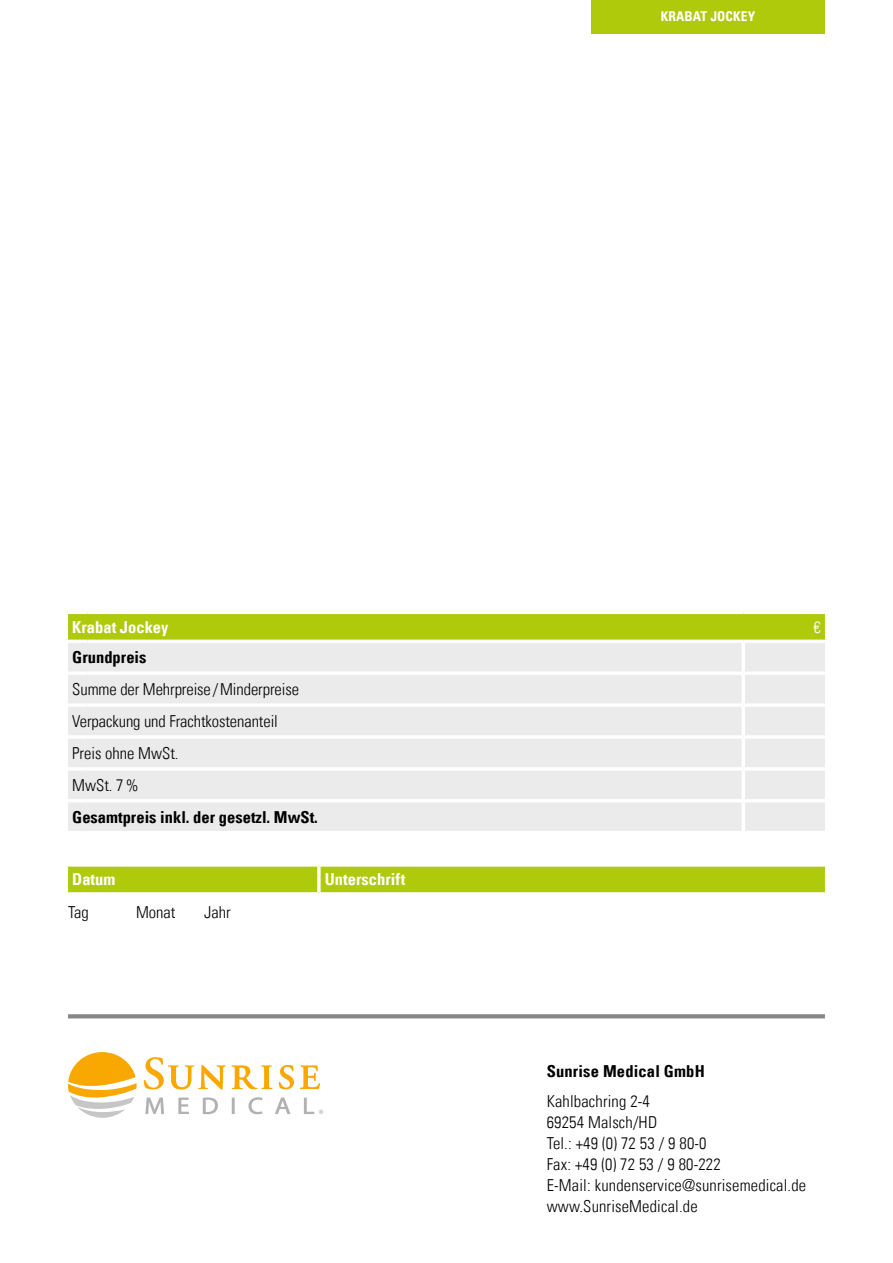
<style>
.page{position:relative;width:893px;height:1263px;background:#fff}
.page>*{position:absolute;margin:0;border:0;box-sizing:border-box;transform-origin:0 0}
.t1{font:16.5px/21px "Univers Com 47 Light Cond";letter-spacing:.01em;color:#000}
.t2{font:16.5px "Univers Com 67 Bold Cond";color:#000}
.t3{font:16.5px "Univers Com 67 Bold Cond";color:#fff}
.t4{font:16.5px "Univers Com 47 Light Cond";color:#fff}
.t5{font:13.5px "Univers Com 67 Bold Cond";letter-spacing:.01em;color:#fff}
</style>
<div class="page">
<svg style="left:68px;top:614px;width:757px;height:26px;background:#b0ca0f"></svg>
<div style="left:68px;top:643px;width:757px;height:188px;background:#ebebeb"></div>
<hr style="left:65px;top:671px;width:23px;height:4px;background:#fff">
<hr style="left:88px;top:671px;width:655px;height:4px;background:#fff">
<hr style="left:65px;top:703px;width:23px;height:4px;background:#fff">
<hr style="left:88px;top:703px;width:655px;height:4px;background:#fff">
<hr style="left:65px;top:735px;width:23px;height:4px;background:#fff">
<hr style="left:88px;top:735px;width:655px;height:4px;background:#fff">
<hr style="left:65px;top:767px;width:23px;height:3px;background:#fff">
<hr style="left:88px;top:767px;width:655px;height:3px;background:#fff">
<hr style="left:65px;top:799px;width:23px;height:3px;background:#fff">
<hr style="left:88px;top:799px;width:655px;height:3px;background:#fff">
<hr style="left:742px;top:643px;width:3px;height:28px;background:#fff">
<hr style="left:743px;top:671px;width:85px;height:4px;background:#fff">
<hr style="left:742px;top:675px;width:3px;height:28px;background:#fff">
<hr style="left:743px;top:703px;width:85px;height:4px;background:#fff">
<hr style="left:742px;top:707px;width:3px;height:28px;background:#fff">
<hr style="left:743px;top:735px;width:85px;height:4px;background:#fff">
<hr style="left:742px;top:739px;width:3px;height:28px;background:#fff">
<hr style="left:743px;top:767px;width:85px;height:3px;background:#fff">
<hr style="left:742px;top:770px;width:3px;height:29px;background:#fff">
<hr style="left:743px;top:799px;width:85px;height:3px;background:#fff">
<hr style="left:742px;top:802px;width:3px;height:29px;background:#fff">
<div style="left:68px;top:867px;width:757px;height:25px;background:#afca0b"></div>
<svg style="left:66px;top:892px;width:253px;height:2px"></svg>
<svg style="left:319px;top:866px;width:508px;height:1px"></svg>
<svg style="left:317px;top:867px;width:4px;height:25px"></svg>
<svg style="left:319px;top:892px;width:508px;height:1px"></svg>
<svg style="left:66px;top:865px;width:253px;height:2px"></svg>
<svg style="left:68px;top:1014px;width:757px;height:4px;background:#8d8d8d"></svg>
<svg style="left:68px;top:1052px;width:69px;height:66px"></svg>
<svg style="left:144px;top:1057px;width:129px;height:32px"></svg>
<svg style="left:279px;top:1065px;width:15px;height:24px"></svg>
<svg style="left:300px;top:1065px;width:20px;height:24px"></svg>
<svg style="left:145px;top:1097px;width:19px;height:17px"></svg>
<svg style="left:178px;top:1097px;width:11px;height:17px"></svg>
<svg style="left:203px;top:1097px;width:15px;height:17px"></svg>
<svg style="left:232px;top:1097px;width:3px;height:17px"></svg>
<svg style="left:248px;top:1097px;width:15px;height:17px"></svg>
<svg style="left:275px;top:1097px;width:15px;height:17px"></svg>
<svg style="left:304px;top:1097px;width:19px;height:17px"></svg>
<div style="left:591px;top:0;width:234px;height:34px;background:#afca0b"></div>
<p class="t5" style="left:661px;top:8px;width:96px">KRABAT JOCKEY</p>
<p class="t3" style="left:72px;top:617px;width:98px">Krabat Jockey</p>
<p class="t4" style="left:813px;top:617px;width:9px">€</p>
<p class="t2" style="left:72px;top:647px;width:76px">Grundpreis</p>
<p class="t1" style="left:72px;top:673px;width:228px;line-height:32px">Summe der Mehrpreise /Minderpreise<br>Verpackung und Frachtkostenanteil<br>Preis ohne MwSt.<br>MwSt. 7%</p>
<p class="t2" style="left:72px;top:807px;width:247px">Gesamtpreis inkl. der gesetzl. MwSt.</p>
<p class="t3" style="left:72px;top:869px;width:45px">Datum</p>
<p class="t3" style="left:325px;top:869px;width:82px">Unterschrift</p>
<p class="t1" style="left:68px;top:901px;width:22px">Tag</p>
<p class="t1" style="left:136px;top:901px;width:41px">Monat</p>
<p class="t1" style="left:204px;top:901px;width:28px">Jahr</p>
<p class="t2" style="left:547px;top:1061px;width:160px">Sunrise Medical GmbH</p>
<p class="t1" style="left:547px;top:1091px;width:261px">Kahlbachring 2-4<br>69254 Malsch/HD<br>Tel.: +49 (0) 72 53 / 9 80-0<br>Fax: +49 (0) 72 53 / 9 80-222<br>E-Mail: kundenservice@sunrisemedical.de www.SunriseMedical.de</p>
</div>
